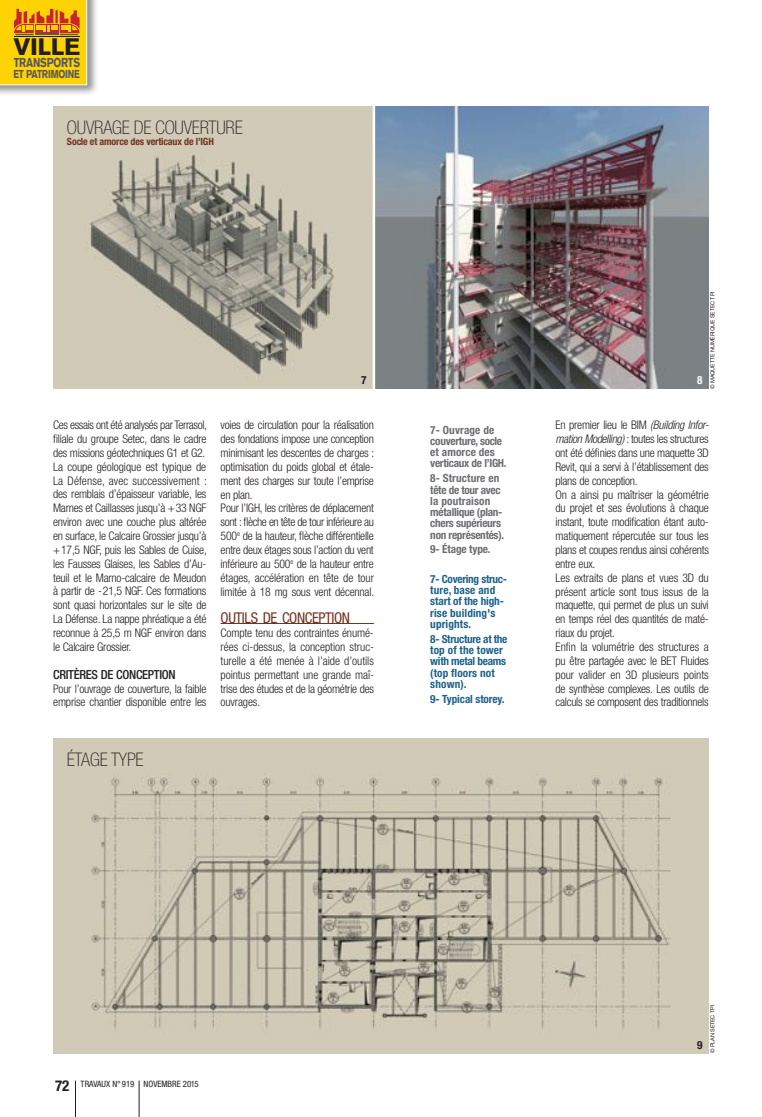
<style>
.page{position:relative;width:762px;height:1117px;background:#fff}
.page>*{position:absolute;margin:0;border:0;box-sizing:border-box;transform-origin:0 0}
.t1{font:900 23.5px "Akzidenz Grotesk";letter-spacing:-.02em;color:#231f20;scale:1.06 1}
.t2{font:100 condensed 18.75px "Helvetica Neue";letter-spacing:-.01em;color:#231f20}
.t3{font:700 condensed 15px "Helvetica Neue";color:#231f20}
.t4{font:condensed 14.88px "Helvetica Neue";letter-spacing:-.03em;color:#723321}
.t5{font:900 12.75px "Akzidenz Grotesk";letter-spacing:-.02em;color:#57585a;scale:.77 1}
.t6{font:500 condensed 12.5px "Helvetica Neue";letter-spacing:-.025em;color:#231f20}
.t7{font:300 condensed 11.88px/13.9px "Helvetica Neue";letter-spacing:-.02em;color:#231f20}
.t8{font:900 11.38px "Akzidenz Grotesk";letter-spacing:-.02em;color:#57585a;scale:.77 1}
.t9{font:700 condensed 11.25px/11.2px "Helvetica Neue";letter-spacing:-.025em;color:#6c6d70}
.t10{font:700 condensed 11.25px/11.2px "Helvetica Neue";letter-spacing:-.01em;color:#1e628a}
.t11{font:700 condensed 11.25px/11.2px "Helvetica Neue";letter-spacing:.01em;color:#1e628a}
.t12{font:700 condensed 11.25px "Helvetica Neue";color:#231f20}
.t13{font:700 condensed 11.25px "Helvetica Neue";color:#fff}
.t14{font:700 condensed 10px "Helvetica Neue";letter-spacing:-.015em;color:#723321}
.t15{font:condensed 8.75px "Helvetica Neue";color:#231f20}
.t16{font:5.62px "Helvetica Neue";letter-spacing:-.02em;color:#231f20}
.s1{font-style:italic}
</style>
<div class="page">
<hr style="left:139px;top:1080px;width:1px;height:36px;background:#231f20">
<hr style="left:75px;top:1080px;width:1px;height:36px;background:#231f20">
<div style="left:0;top:0;width:99px;height:97px;background:#231f20;opacity:.5"></div>
<svg style="left:0;top:0;width:87px;height:85px;background:#f3bd0d"></svg>
<hr style="left:221px;top:623px;width:153px;height:1px;background:#723321">
<img style="left:53px;top:106px;width:320px;height:283px">
<img style="left:375px;top:106px;width:334px;height:283px">
<img style="left:53px;top:738px;width:656px;height:314px">
<h1 class="t1" style="left:14px;top:33px;width:64px">VILLE</h1>
<p class="t5" style="left:14px;top:55px;width:88px">TRANSPORTS</p>
<p class="t8" style="left:13px;top:67px;width:88px">ET PATRIMOINE</p>
<h2 class="t2" style="left:67px;top:117px;width:176px">OUVRAGE DE COUVERTURE</h2>
<p class="t14" style="left:67px;top:135px;width:148px">Socle et amorce des verticaux de l’IGH</p>
<p class="t16" style="left:709px;top:389px;width:99px;rotate:-90deg">© Maquette numérique setec tpi</p>
<p class="t12" style="left:361px;top:373px;width:7px">7</p>
<p class="t13" style="left:697px;top:373px;width:7px">8</p>
<p class="t7" style="left:53px;top:418px;width:155px">Ces essais ont été analysés par Terrasol, filiale du groupe Setec, dans le cadre des missions géotechniques G1 et G2.<br>La coupe géologique est typique de La Défense, avec successivement : des remblais d’épaisseur variable, les Marnes et Caillasses jusqu’à +33 NGF environ avec une couche plus altérée en surface, le Calcaire Grossier jusqu’à +17,5 NGF, puis les Sables de Cuise, les Fausses Glaises, les Sables d’Au&shy;teuil et le Marno-calcaire de Meudon à partir de -21,5 NGF. Ces formations sont quasi horizontales sur le site de La Défense. La nappe phréatique a été reconnue à 25,5 m NGF environ dans le Calcaire Grossier.</p>
<p class="t6" style="left:53px;top:666px;width:124px">CRITÈRES DE CONCEPTION</p>
<p class="t7" style="left:53px;top:681px;width:155px">Pour l’ouvrage de couverture, la faible emprise chantier disponible entre les</p>
<p class="t7" style="left:221px;top:418px;width:155px">voies de circulation pour la réalisation des fondations impose une conception minimisant les descentes de charges : optimisation du poids global et étale&shy;ment des charges sur toute l’emprise en plan.<br>Pour l’IGH, les critères de déplacement sont : flèche en tête de tour inférieure au 500<sup>e</sup> de la hauteur, flèche différentielle entre deux étages sous l’action du vent inférieure au 500<sup>e</sup> de la hauteur entre étages, accélération en tête de tour limitée à 18 mg sous vent décennal.</p>
<p class="t4" style="left:221px;top:609px;width:131px">OUTILS DE CONCEPTION</p>
<p class="t7" style="left:221px;top:625px;width:155px;text-align:justify">Compte tenu des contraintes énumé&shy;rées ci-dessus, la conception struc&shy;turelle a été menée à l’aide d’outils pointus permettant une grande maî&shy;trise des études et de la géométrie des ouvrages.</p>
<h2 class="t2" style="left:67px;top:748px;width:77px">ÉTAGE TYPE</h2>
<p class="t9" style="left:430px;top:424px;width:78px">7- Ouvrage de couverture, socle et amorce des verticaux de l’IGH.</p>
<p class="t9" style="left:430px;top:472px;width:75px">8- Structure en tête de tour avec la poutraison métallique (plan&shy;chers supérieurs non représentés).</p>
<p class="t9" style="left:430px;top:543px;width:62px">9- Étage type.</p>
<p class="t11" style="left:430px;top:573px;width:78px">7- Covering struc&shy;ture, base and start of the high&shy;rise building's uprights.</p>
<p class="t10" style="left:430px;top:633px;width:79px">8- Structure at the top of the tower with metal beams (top floors not shown).</p>
<p class="t10" style="left:430px;top:692px;width:76px">9- Typical storey.</p>
<p class="t7" style="left:555px;top:418px;width:155px">En premier lieu le BIM <span class="s1">(Building Infor&shy;mation Modelling)</span> : toutes les structures ont été définies dans une maquette 3D Revit, qui a servi à l’établissement des plans de conception.<br>On a ainsi pu maîtriser la géométrie du projet et ses évolutions à chaque instant, toute modification étant auto&shy;matiquement répercutée sur tous les plans et coupes rendus ainsi cohérents entre eux.<br>Les extraits de plans et vues 3D du présent article sont tous issus de la maquette, qui permet de plus un suivi en temps réel des quantités de maté&shy;riaux du projet.<br>Enfin la volumétrie des structures a pu être partagée avec le BET Fluides pour valider en 3D plusieurs points de synthèse complexes. Les outils de calculs se composent des traditionnels</p>
<p class="t3" style="left:55px;top:1075px;width:16px">72</p>
<p class="t15" style="left:81px;top:1078px;width:119px">TRAVAUX N° 919 NOVEMBRE 2015</p>
<p class="t12" style="left:697px;top:1037px;width:7px">9</p>
<p class="t16" style="left:709px;top:1052px;width:50px;rotate:-90deg">© Plan setec tpi</p>
</div>
